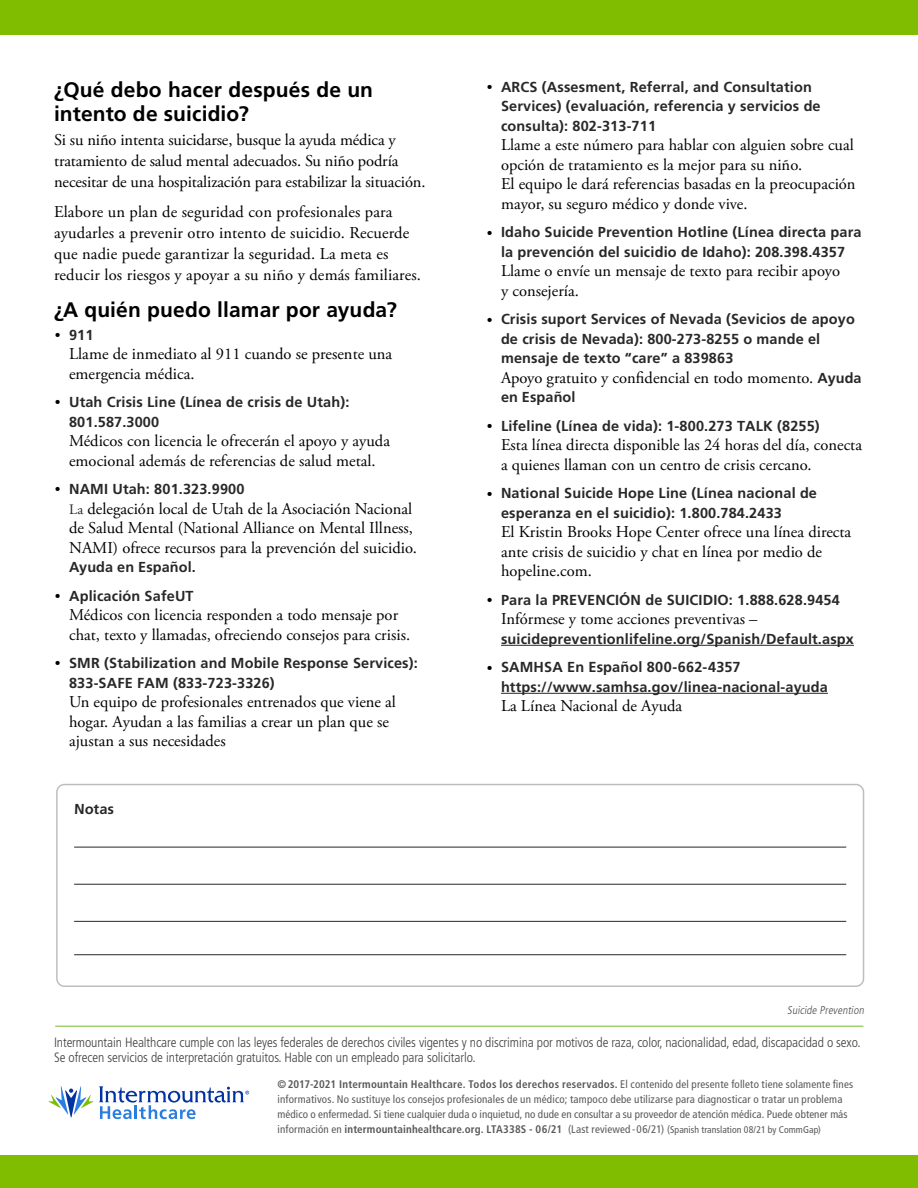
<style>
.page{position:relative;width:918px;height:1188px;background:#fff}
.page>*{position:absolute;margin:0;border:0;box-sizing:border-box;transform-origin:0 0}
.Level_1__h2{font:700 21px/24px "Frutiger LT Std";letter-spacing:.005em;color:#000}
.Main__p{font:16.5px/19.5px "Adobe Garamond Pro";color:#000}
.Main_table{font:700 14.4px/19.5px "Frutiger LT Std";letter-spacing:.01em;color:#292829}
.t1{font:300 condensed 13.5px/15.8px "Frutiger LT Std";letter-spacing:-.01em;color:#414042}
.t2{font:italic 300 condensed 11.25px "Frutiger LT Std";color:#4d4d4f}
.Footer___h6{font:condensed 10.95px/15px "Frutiger LT Std";letter-spacing:.01em;color:#58595b}
.s1{font-family:"Adobe Garamond Pro";font-weight:400;font-size:15px;color:#000}
.s2{font-size:14.4px;color:#292829}
.s3{font-family:"Frutiger LT Std";font-weight:700;font-size:14.4px;color:#292829}
.s4{font-weight:700}
.s5{font-size:10.5px}
.s6{font-size:9.75px}
</style>
<div class="page">
<div style="left:0;top:0;width:918px;height:35px;background:#80bc00"></div>
<div style="left:0;top:1156px;width:918px;height:32px;background:#80bc00"></div>
<hr style="left:55px;top:1026px;width:808px;height:1px;background:#a1cf6d">
<svg style="left:49px;top:1086px;width:44px;height:31px"></svg>
<svg style="left:99px;top:1086px;width:150px;height:33px"></svg>
<hr style="left:501px;top:645px;width:353px;height:1px;background:#292829">
<hr style="left:501px;top:693px;width:327px;height:1px;background:#292829">
<hr style="left:74px;top:847px;width:772px;height:1px;background:#292829">
<hr style="left:74px;top:884px;width:772px;height:1px;background:#292829">
<hr style="left:74px;top:921px;width:772px;height:1px;background:#292829">
<hr style="left:74px;top:954px;width:772px;height:1px;background:#292829">
<div style="left:56px;top:784px;width:808px;height:203px;border:2px solid #bcbec0;border-radius:8px"></div>
<p class="Level_1__h2" style="left:54px;top:78px;width:321px">¿Qué debo hacer después de un intento de suicidio?</p>
<p class="Main__p" style="left:54px;top:130px;width:373px;line-height:21px">Si su niño intenta suicidarse, busque la ayuda médica y tratamiento de salud mental adecuados. Su niño podría necesitar de una hospitalización para estabilizar la situación.</p>
<p class="Main__p" style="left:54px;top:202px;width:368px;line-height:21px">Elabore un plan de seguridad con profesionales para ayudarles a prevenir otro intento de suicidio. Recuerde que nadie puede garantizar la seguridad. La meta es reducir los riesgos y apoyar a su niño y demás familiares.</p>
<p class="Level_1__h2" style="left:54px;top:298px;width:344px">¿A quién puedo llamar por ayuda?</p>
<p class="Main_table" style="left:55px;top:325px;width:40px"><span class="s1">•</span> 911</p>
<p class="Main__p" style="left:69px;top:345px;width:325px">Llame de inmediato al 911 cuando se presente una emergencia médica.</p>
<p class="Main_table" style="left:69px;top:393px;width:282px;text-indent:-14px"><span class="s1">•</span> Utah Crisis Line (Línea de crisis de Utah):<br>801.587.3000</p>
<p class="Main__p" style="left:69px;top:432px;width:322px">Médicos con licencia le ofrecerán el apoyo y ayuda emocional además de referencias de salud metal.</p>
<p class="Main_table" style="left:55px;top:480px;width:191px"><span class="s1">•</span> NAMI Utah: 801.323.9900</p>
<p class="Main__p" style="left:69px;top:499px;width:349px"><span class="s2">La</span> delegación local de Utah de la Asociación Nacional de Salud Mental (National Alliance on Mental Illness,<br>NAMI) ofrece recursos para la prevención del suicidio.</p>
<p class="Main_table" style="left:69px;top:558px;width:128px">Ayuda en Español.</p>
<p class="Main_table" style="left:55px;top:586px;width:140px"><span class="s1">•</span> Aplicación SafeUT</p>
<p class="Main__p" style="left:69px;top:606px;width:343px">Médicos con licencia responden a todo mensaje por chat, texto y llamadas, ofreciendo consejos para crisis.</p>
<p class="Main_table" style="left:69px;top:654px;width:350px;text-indent:-14px"><span class="s1">•</span> SMR (Stabilization and Mobile Response Services):<br>833-SAFE FAM (833-723-3326)</p>
<p class="Main__p" style="left:69px;top:693px;width:328px">Un equipo de profesionales entrenados que viene al hogar. Ayudan a las familias a crear un plan que se ajustan a sus necesidades</p>
<p class="Main_table" style="left:74px;top:799px;width:42px">Notas</p>
<p class="Main_table" style="left:501px;top:77px;width:321px;text-indent:-14px"><span class="s1">•</span> ARCS (Assesment, Referral, and Consultation<br>Services) (evaluación, referencia y servicios de consulta): 802-313-711</p>
<p class="Main__p" style="left:501px;top:136px;width:356px">Llame a este número para hablar con alguien sobre cual opción de tratamiento es la mejor para su niño.<br>El equipo le dará referencias basadas en la preocupación mayor, su seguro médico y donde vive.</p>
<p class="Main_table" style="left:487px;top:223px;width:376px;text-align:center"><span class="s1">•</span> Idaho Suicide Prevention Hotline (Línea directa para la prevención del suicidio de Idaho): 208.398.4357</p>
<p class="Main__p" style="left:501px;top:262px;width:341px">Llame o envíe un mensaje de texto para recibir apoyo y consejería.</p>
<p class="Main_table" style="left:501px;top:310px;width:355px;text-indent:-14px"><span class="s1">•</span> Crisis suport Services of Nevada (Sevicios de apoyo de crisis de Nevada): 800-273-8255 o mande el mensaje de texto “care” a 839863</p>
<p class="Main__p" style="left:501px;top:368px;width:362px">Apoyo gratuito y confidencial en todo momento. <span class="s3">Ayuda</span></p>
<p class="Main_table" style="left:501px;top:388px;width:76px">en Español</p>
<p class="Main_table" style="left:487px;top:416px;width:335px"><span class="s1">•</span> Lifeline (Línea de vida): 1-800.273 TALK (8255)</p>
<p class="Main__p" style="left:501px;top:436px;width:363px">Esta línea directa disponible las 24 horas del día, conecta a quienes llaman con un centro de crisis cercano.</p>
<p class="Main_table" style="left:501px;top:484px;width:318px;text-indent:-14px"><span class="s1">•</span> National Suicide Hope Line (Línea nacional de esperanza en el suicidio): 1.800.784.2433</p>
<p class="Main__p" style="left:501px;top:523px;width:352px">El Kristin Brooks Hope Center ofrece una línea directa ante crisis de suicidio y chat en línea por medio de hopeline.com.</p>
<p class="Main_table" style="left:487px;top:590px;width:355px"><span class="s1">•</span> Para la PREVENCIÓN de SUICIDIO: 1.888.628.9454</p>
<p class="Main__p" style="left:501px;top:610px;width:258px">Infórmese y tome acciones preventivas –</p>
<p class="Main_table" style="left:501px;top:629px;width:354px">suicidepreventionlifeline.org/Spanish/Default.aspx</p>
<p class="Main_table" style="left:501px;top:658px;width:328px;text-indent:-14px"><span class="s1">•</span> SAMHSA En Español 800-662-4357 https://www.samhsa.gov/linea-nacional-ayuda</p>
<p class="Main__p" style="left:501px;top:697px;width:183px">La Línea Nacional de Ayuda</p>
<p class="t2" style="left:787px;top:1003px;width:80px">Suicide Prevention</p>
<p class="t1" style="left:54px;top:1034px;width:808px">Intermountain Healthcare cumple con las leyes federales de derechos civiles vigentes y no discrimina por motivos de raza, color, nacionalidad, edad, discapacidad o sexo.<br>Se ofrecen servicios de interpretación gratuitos. Hable con un empleado para solicitarlo.</p>
<p class="Footer___h6" style="left:278px;top:1077px;width:577px"><span class="s4">©2017-2021 Intermountain Healthcare. Todos los derechos reservados.</span> El contenido del presente folleto tiene solamente fines informativos. No sustituye los consejos profesionales de un médico; tampoco debe utilizarse para diagnosticar o tratar un problema médico o enfermedad. Si tiene cualquier duda o inquietud, no dude en consultar a su proveedor de atención médica. Puede obtener más información en <span class="s4">intermountainhealthcare.org. LTA338S - 06/21</span> (Last reviewed - 06/21) <span class="s5">(</span><span class="s6">Spanish translation 08/21 by CommGap)</span></p>
</div>
